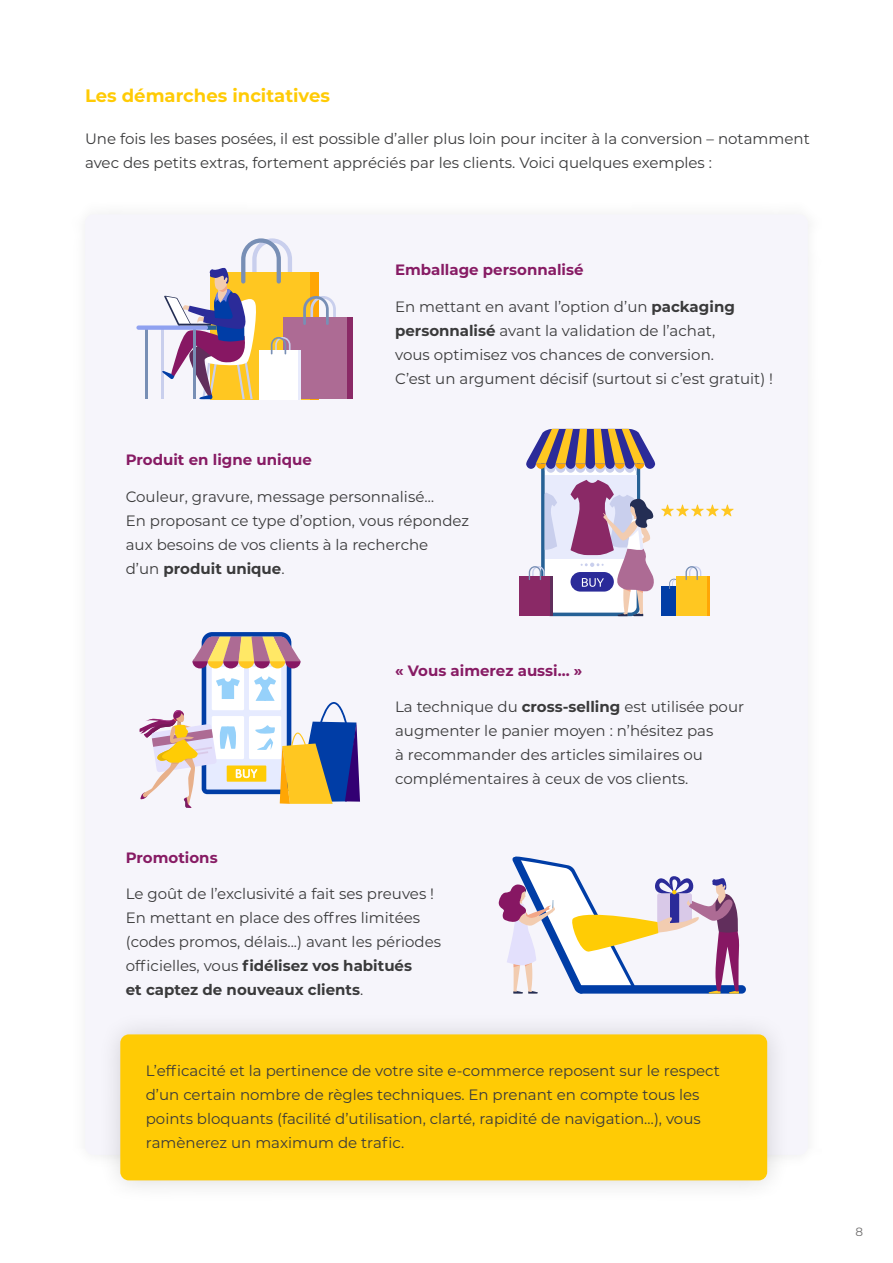
<style>
.page{position:relative;width:893px;height:1263px;background:#fff}
.page>*{position:absolute;margin:0;border:0;box-sizing:border-box;transform-origin:0 0}
.t1{font:700 18px "Montserrat";color:#ffcb05}
.t2{font:15px/24px "Montserrat";color:#3a3a3b}
.t3{font:700 15px "Montserrat";color:#871b64}
.t4{font:12px "Montserrat";color:#706f6f}
.s1{font-weight:700}
</style>
<div class="page">
<div style="left:85px;top:214px;width:723px;height:941px;background:#f6f5fb;border-radius:9px"></div>
<div style="left:97px;top:1011px;width:694px;height:193px;background:#000;opacity:.15"></div>
<div style="left:120px;top:1034px;width:647px;height:146px;background:#ffcb05;border-radius:9px"></div>
<div style="left:577px;top:985px;width:169px;height:8px;background:#003da6;border-radius:4px"></div>
<svg style="left:499px;top:856px;width:240px;height:138px"></svg>
<svg style="left:139px;top:632px;width:221px;height:176px"></svg>
<div style="left:519px;top:576px;width:31px;height:40px;background:#8a2966"></div>
<svg style="left:526px;top:429px;width:208px;height:187px"></svg>
<div style="left:210px;top:272px;width:100px;height:127px;background:#ffc721"></div>
<div style="left:289px;top:318px;width:64px;height:81px;background:#8a2966"></div>
<div style="left:283px;top:318px;width:64px;height:81px;background:#ad6b94"></div>
<svg style="left:303px;top:296px;width:33px;height:29px"></svg>
<div style="left:262px;top:350px;width:39px;height:49px;background:linear-gradient(to bottom,#e8ebfc,#e8ebfc)"></div>
<div style="left:259px;top:350px;width:38px;height:49px;background:#fff"></div>
<svg style="left:136px;top:238px;width:156px;height:161px"></svg>
<hr style="left:178px;top:324px;width:33px;height:1px;background:#242e54">
<p class="t1" style="left:85px;top:83px;width:246px">Les démarches incitatives</p>
<p class="t2" style="left:85px;top:127px;width:726px">Une fois les bases posées, il est possible d’aller plus loin pour inciter à la conversion – notamment avec des petits extras, fortement appréciés par les clients. Voici quelques exemples :</p>
<p class="t3" style="left:395px;top:259px;width:190px">Emballage personnalisé</p>
<p class="t2" style="left:395px;top:294px;width:379px">En mettant en avant l’option d’un <span class="s1">packaging personnalisé</span> avant la validation de l’achat,<br>vous optimisez vos chances de conversion.<br>C’est un argument décisif (surtout si c’est gratuit) !</p>
<p class="t3" style="left:126px;top:449px;width:188px">Produit en ligne unique</p>
<p class="t2" style="left:126px;top:484px;width:345px">Couleur, gravure, message personnalisé…<br>En proposant ce type d’option, vous répondez aux besoins de vos clients à la recherche<br>d’un <span class="s1">produit unique</span>.</p>
<p class="t3" style="left:395px;top:659px;width:189px">« Vous aimerez aussi… »</p>
<p class="t2" style="left:395px;top:694px;width:351px">La technique du <span class="s1">cross-selling</span> est utilisée pour augmenter le panier moyen : n’hésitez pas<br>à recommander des articles similaires ou complémentaires à ceux de vos clients.</p>
<p class="t3" style="left:126px;top:846px;width:93px">Promotions</p>
<p class="t2" style="left:126px;top:881px;width:317px">Le goût de l’exclusivité a fait ses preuves !<br>En mettant en place des offres limitées (codes promos, délais...) avant les périodes officielles, vous <span class="s1">fidélisez vos habitués<br>et captez de nouveaux clients</span>.</p>
<p class="t2" style="left:146px;top:1058px;width:576px">L’efficacité et la pertinence de votre site e-commerce reposent sur le respect d’un certain nombre de règles techniques. En prenant en compte tous les points bloquants (facilité d’utilisation, clarté, rapidité de navigation…), vous ramènerez un maximum de trafic.</p>
<p class="t4" style="left:855px;top:1224px;width:9px">8</p>
</div>
